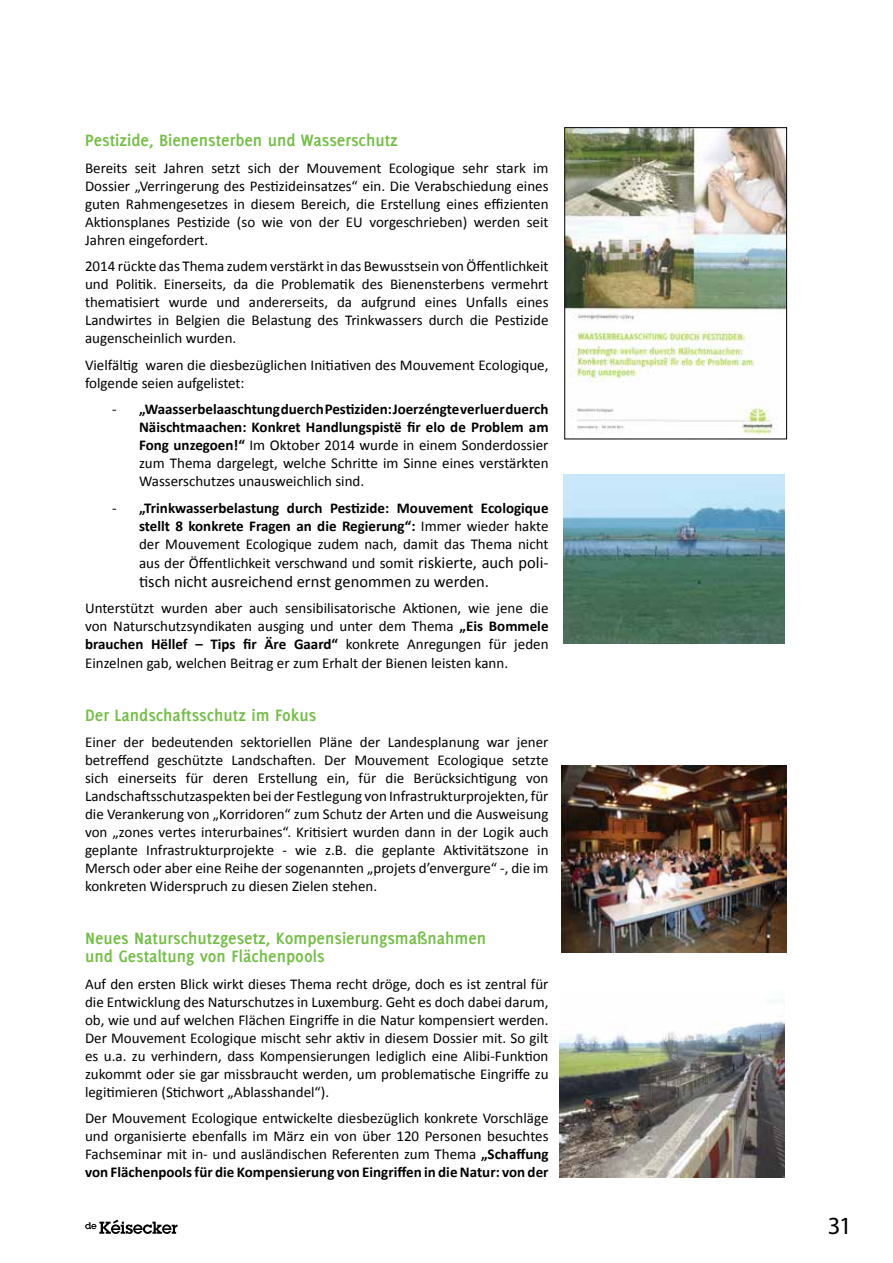
<style>
.page{position:relative;width:893px;height:1263px;background:#fff}
.page>*{position:absolute;margin:0;border:0;box-sizing:border-box;transform-origin:0 0}
.t1{font:24.75px "Myriad Pro";color:#000}
.t2{font:700 18px/18px "Delicious";color:#72bf44}
.t3{font:16.5px "Calibri";color:#000}
.t4{font:15px/18px "Calibri";color:#000;text-align:justify}
.s1{font-weight:700}
.s2{font-size:16.5px}
</style>
<div class="page">
<img style="left:561px;top:765px;width:226px;height:188px">
<img style="left:560px;top:1000px;width:225px;height:178px">
<img style="left:567px;top:130px;width:218px;height:305px">
<div style="left:565px;top:128px;width:222px;height:311px;border:1px solid #000"></div>
<img style="left:563px;top:474px;width:222px;height:169px">
<svg style="left:85px;top:1219px;width:93px;height:15px"></svg>
<p class="t2" style="left:85px;top:131px;width:314px">Pestizide, Bienensterben und Wasserschutz</p>
<p class="t4" style="left:85px;top:159px;width:465px">Bereits seit Jahren setzt sich der Mouvement Ecologique sehr stark im Dossier „Verringerung des Pestizideinsatzes“ ein. Die Verabschiedung eines guten Rahmengesetzes in diesem Bereich, die Erstellung eines effizienten Aktionsplanes Pestizide (so wie von der EU vorgeschrieben) werden seit Jahren eingefordert.</p>
<p class="t4" style="left:85px;top:257px;width:465px">2014 rückte das Thema zudem verstärkt in das Bewusstsein von Öffentlichkeit und Politik. Einerseits, da die Problematik des Bienensterbens vermehrt thematisiert wurde und andererseits, da aufgrund eines Unfalls eines Landwirtes in Belgien die Belastung des Trinkwassers durch die Pestizide augenscheinlich wurden.</p>
<p class="t4" style="left:85px;top:356px;width:465px">Vielfältig waren die diesbezüglichen Initiativen des Mouvement Ecologique, folgende seien aufgelistet:</p>
<p class="t4" style="left:139px;top:400px;width:411px;text-indent:-27px">- <span class="s1">„Waasserbelaaschtung duerch Pestiziden: Joerzéngte verluer duerch Näischtmaachen: Konkret Handlungspistë fir elo de Problem am Fong unzegoen!“</span> Im Oktober 2014 wurde in einem Sonderdossier zum Thema dargelegt, welche Schritte im Sinne eines verstärkten Wasserschutzes unausweichlich sind.</p>
<p class="t4" style="left:139px;top:499px;width:411px;text-indent:-27px">- <span class="s1">„Trinkwasserbelastung durch Pestizide: Mouvement Ecologique stellt 8 konkrete Fragen an die Regierung“:</span> Immer wieder hakte der Mouvement Ecologique zudem nach, damit das Thema nicht aus der Öffentlichkeit verschwand und somit <span class="s2">riskierte, auch poli-</span></p>
<p class="t3" style="left:139px;top:571px;width:351px">tisch nicht ausreichend ernst genommen zu werden.</p>
<p class="t4" style="left:85px;top:599px;width:465px">Unterstützt wurden aber auch sensibilisatorische Aktionen, wie jene die von Naturschutzsyndikaten ausging und unter dem Thema <span class="s1">„Eis Bommele brauchen Hëllef – Tips fir Äre Gaard“</span> konkrete Anregungen für jeden Einzelnen gab, welchen Beitrag er zum Erhalt der Bienen leisten kann.</p>
<p class="t2" style="left:85px;top:705px;width:233px">Der Landschaftsschutz im Fokus</p>
<p class="t4" style="left:85px;top:733px;width:465px">Einer der bedeutenden sektoriellen Pläne der Landesplanung war jener betreffend geschützte Landschaften. Der Mouvement Ecologique setzte sich einerseits für deren Erstellung ein, für die Berücksichtigung von Landschaftsschutzaspekten bei der Festlegung von Infrastrukturprojekten, für die Verankerung von „Korridoren“ zum Schutz der Arten und die Ausweisung von „zones vertes interurbaines“. Kritisiert wurden dann in der Logik auch geplante Infrastrukturprojekte - wie z.B. die geplante Aktivitätszone in Mersch oder aber eine Reihe der sogenannten „projets d’envergure“ -, die im konkreten Widerspruch zu diesen Zielen stehen.</p>
<p class="t2" style="left:85px;top:929px;width:403px">Neues Naturschutzgesetz, Kompensierungsmaßnahmen und Gestaltung von Flächenpools</p>
<p class="t4" style="left:85px;top:975px;width:465px">Auf den ersten Blick wirkt dieses Thema recht dröge, doch es ist zentral für die Entwicklung des Naturschutzes in Luxemburg. Geht es doch dabei darum, ob, wie und auf welchen Flächen Eingriffe in die Natur kompensiert werden.<br>Der Mouvement Ecologique mischt sehr aktiv in diesem Dossier mit. So gilt es u.a. zu verhindern, dass Kompensierungen lediglich eine Alibi-Funktion zukommt oder sie gar missbraucht werden, um problematische Eingriffe zu legitimieren (Stichwort „Ablasshandel“).</p>
<p class="t4" style="left:85px;top:1109px;width:465px">Der Mouvement Ecologique entwickelte diesbezüglich konkrete Vorschläge und organisierte ebenfalls im März ein von über 120 Personen besuchtes Fachseminar mit in- und ausländischen Referenten zum Thema <span class="s1">„Schaffung von Flächenpools für die Kompensierung von Eingriffen in die Natur: von der</span></p>
<h1 class="t1" style="left:828px;top:1210px;width:26px">31</h1>
</div>
